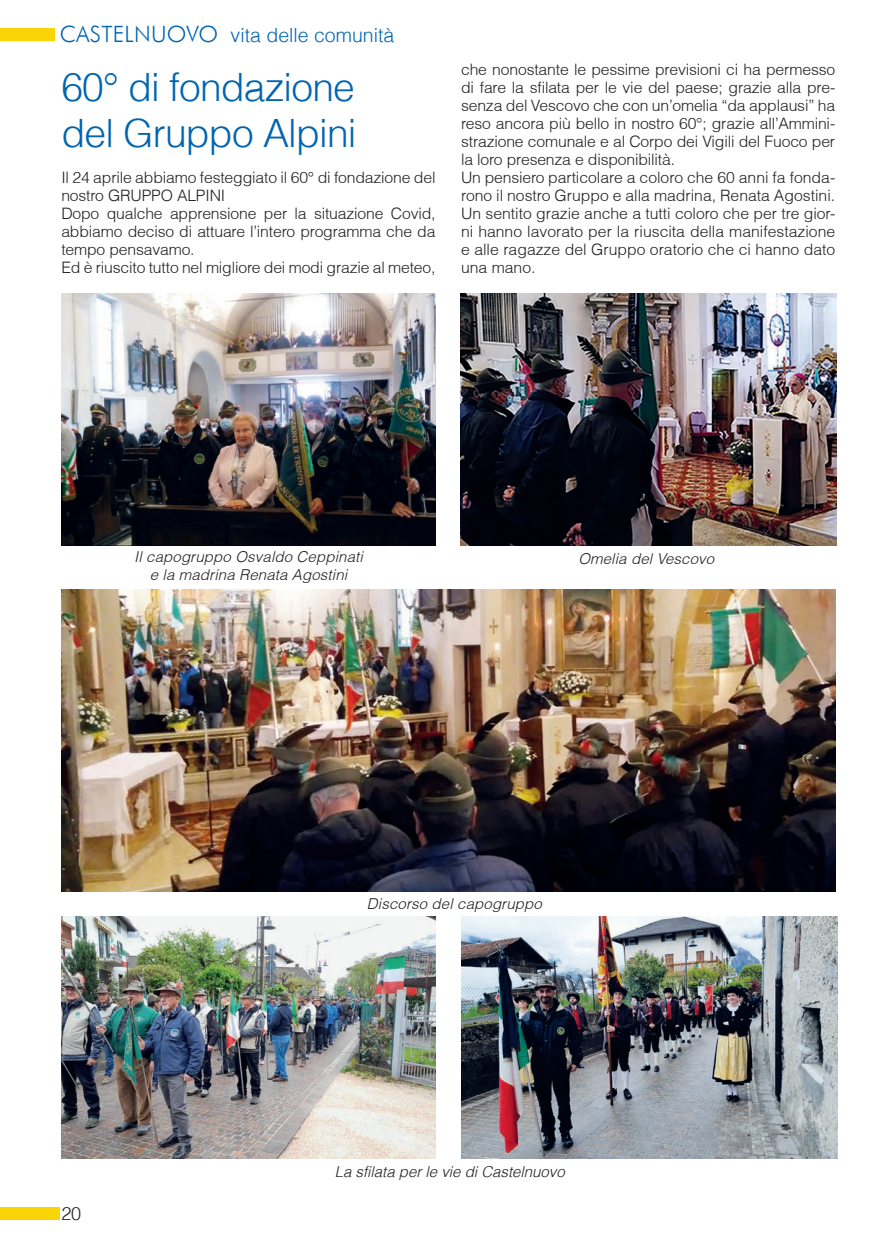
<style>
.page{position:relative;width:895px;height:1259px;background:#fff}
.page>*{position:absolute;margin:0;border:0;box-sizing:border-box;transform-origin:0 0}
.t1{font:300 39px "Helv";letter-spacing:-.02em;color:#0164b0}
.t2{font:300 19.5px "Helv";color:#0164b0}
.t3{font:300 18px "Helv";color:#231f20}
.t4{font:300 15.75px/18px "Helvetica";letter-spacing:-.01em;color:#231f20;text-align:justify}
.t5{font:italic 300 15px "Helvetica";letter-spacing:.01em;color:#231f20}
.t6{font:italic 300 15px "Helv";color:#231f20}
.s1{font-family:"Futura BT";font-size:22.5px}
</style>
<div class="page">
<div style="left:0;top:1206px;width:59px;height:13px;background:#f9d508"></div>
<div style="left:0;top:28px;width:54px;height:13px;background:#f9d508"></div>
<img style="left:61px;top:590px;width:774px;height:302px">
<img style="left:461px;top:916px;width:376px;height:242px">
<img style="left:62px;top:916px;width:374px;height:242px">
<img style="left:61px;top:294px;width:375px;height:252px">
<img style="left:460px;top:294px;width:376px;height:252px">
<p class="t2" style="left:60px;top:23px;width:336px"><span class="s1">CASTELNUOVO</span> vita delle comunità</p>
<p class="t1" style="left:61px;top:62px;width:295px">60° di fondazione</p>
<p class="t1" style="left:61px;top:109px;width:297px">del Gruppo Alpini</p>
<p class="t4" style="left:61px;top:169px;width:376px">Il 24 aprile abbiamo festeggiato il 60° di fondazione del nostro GRUPPO ALPINI</p>
<p class="t4" style="left:61px;top:205px;width:376px">Dopo qualche apprensione per la situazione Covid, abbiamo deciso di attuare l’intero programma che da tempo pensavamo.</p>
<p class="t4" style="left:61px;top:259px;width:376px">Ed è riuscito tutto nel migliore dei modi grazie al meteo,</p>
<p class="t4" style="left:461px;top:60px;width:376px">che nonostante le pessime previsioni ci ha permesso di fare la sfilata per le vie del paese; grazie alla pre&shy;senza del Vescovo che con un’omelia “da applausi” ha reso ancora più bello in nostro 60°; grazie all’Ammini&shy;strazione comunale e al Corpo dei Vigili del Fuoco per la loro presenza e disponibilità.</p>
<p class="t4" style="left:461px;top:169px;width:376px">Un pensiero particolare a coloro che 60 anni fa fonda&shy;rono il nostro Gruppo e alla madrina, Renata Agostini.</p>
<p class="t4" style="left:461px;top:205px;width:376px">Un sentito grazie anche a tutti coloro che per tre gior&shy;ni hanno lavorato per la riuscita della manifestazione e alle ragazze del Gruppo oratorio che ci hanno dato una mano.</p>
<p class="t5" style="left:134px;top:547px;width:230px">Il capogruppo Osvaldo Ceppinati</p>
<p class="t5" style="left:150px;top:565px;width:199px">e la madrina Renata Agostini</p>
<p class="t5" style="left:578px;top:549px;width:137px">Omelia del Vescovo</p>
<p class="t5" style="left:367px;top:894px;width:177px">Discorso del capogruppo</p>
<p class="t3" style="left:62px;top:1201px;width:21px">20</p>
<p class="t6" style="left:335px;top:1162px;width:235px">La sfilata perle vie diCastelnuovo</p>
</div>
